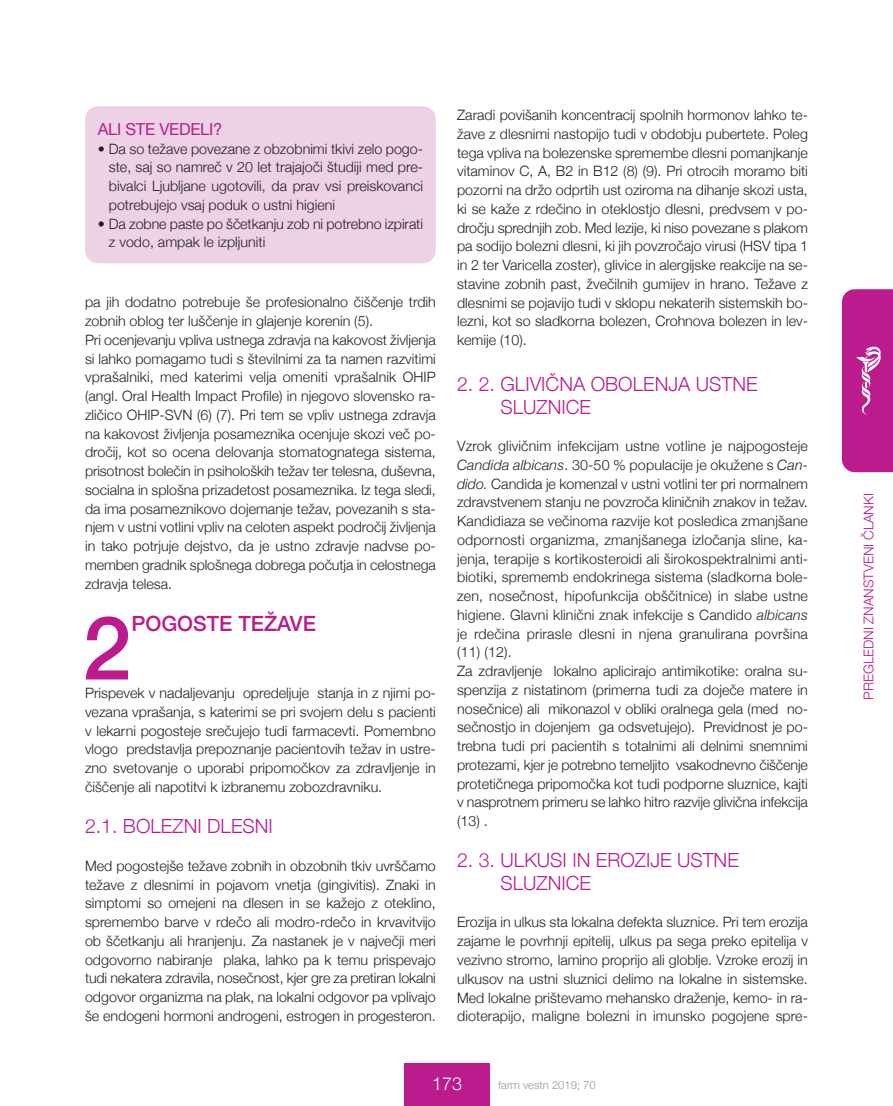
<style>
.page{position:relative;width:893px;height:1106px;background:#fff}
.page>*{position:absolute;margin:0;border:0;box-sizing:border-box;transform-origin:0 0}
.t1{font:500 88.2px "Helvetica Neue";color:#bc1b8d}
.t2{font:500 21px "Helvetica Neue";color:#bc1b8d}
.t3{font:300 19.5px/22.5px "Helvetica Neue";color:#bc1b8d}
.t4{font:300 18px "Helvetica Neue";color:#fff}
.t5{font:16.5px "Helvetica Neue";letter-spacing:-.015em;color:#bc1b8d}
.t6{font:300 14.25px/18.8px "Helvetica Neue";color:#231f20;text-align:justify}
.t7{font:300 13.5px "Helvetica Neue";color:#bc1b8d}
.t8{font:300 11.25px "Helvetica Neue";color:#939598}
.s1{font-style:italic}
</style>
<div class="page">
<div style="left:405px;top:1063px;width:85px;height:43px;background:#bc1b8d"></div>
<svg style="left:842px;top:289px;width:51px;height:183px;background:#bf2692"></svg>
<div style="left:85px;top:106px;width:351px;height:157px;background:#edd1e4;border-radius:13px"></div>
<p class="t5" style="left:98px;top:119px;width:126px">ALI STE VEDELI?</p>
<p class="t6" style="left:109px;top:139px;width:316px;text-indent:-11px">• Da so težave povezane z obzobnimi tkivi zelo pogo&shy;ste, saj so namreč v 20 let trajajoči študiji med pre&shy;bivalci Ljubljane ugotovili, da prav vsi preiskovanci potrebujejo vsaj poduk o ustni higieni</p>
<p class="t6" style="left:109px;top:214px;width:316px;text-indent:-11px">• Da zobne paste po ščetkanju zob ni potrebno izpirati z vodo, ampak le izpljuniti</p>
<p class="t6" style="left:85px;top:292px;width:352px;text-align:left">pa jih dodatno potrebuje še profesionalno čiščenje trdih zobnih oblog ter luščenje in glajenje korenin (5).<br>Pri ocenjevanju vpliva ustnega zdravja na kakovost življenja si lahko pomagamo tudi s številnimi za ta namen razvitimi vprašalniki, med katerimi velja omeniti vprašalnik OHIP (angl. Oral Health Impact Profile) in njegovo slovensko ra&shy;zličico OHIP-SVN (6) (7). Pri tem se vpliv ustnega zdravja na kakovost življenja posameznika ocenjuje skozi več po&shy;dročij, kot so ocena delovanja stomatognatega sistema, prisotnost bolečin in psiholoških težav ter telesna, duševna, socialna in splošna prizadetost posameznika. Iz tega sledi, da ima posameznikovo dojemanje težav, povezanih s sta&shy;njem v ustni votlini vpliv na celoten aspekt področij življenja in tako potrjuje dejstvo, da je ustno zdravje nadvse po&shy;memben gradnik splošnega dobrega počutja in celostnega zdravja telesa.</p>
<h1 class="t1" style="left:82px;top:593px;width:51px">2</h1>
<h2 class="t2" style="left:131px;top:611px;width:186px">POGOSTE TEŽAVE</h2>
<p class="t6" style="left:85px;top:683px;width:352px">Prispevek v nadaljevanju opredeljuje stanja in z njimi po&shy;vezana vprašanja, s katerimi se pri svojem delu s pacienti v lekarni pogosteje srečujejo tudi farmacevti. Pomembno vlogo predstavlja prepoznanje pacientovih težav in ustre&shy;zno svetovanje o uporabi pripomočkov za zdravljenje in čiščenje ali napotitvi k izbranemu zobozdravniku.</p>
<h3 class="t3" style="left:85px;top:814px;width:189px">2.1. BOLEZNI DLESNI</h3>
<p class="t6" style="left:85px;top:856px;width:352px">Med pogostejše težave zobnih in obzobnih tkiv uvrščamo težave z dlesnimi in pojavom vnetja (gingivitis). Znaki in simptomi so omejeni na dlesen in se kažejo z oteklino, spremembo barve v rdečo ali modro-rdečo in krvavitvijo ob ščetkanju ali hranjenju. Za nastanek je v največji meri odgovorno nabiranje plaka, lahko pa k temu prispevajo tudi nekatera zdravila, nosečnost, kjer gre za pretiran lokalni odgovor organizma na plak, na lokalni odgovor pa vplivajo še endogeni hormoni androgeni, estrogen in progesteron.</p>
<p class="t6" style="left:457px;top:105px;width:352px">Zaradi povišanih koncentracij spolnih hormonov lahko te&shy;žave z dlesnimi nastopijo tudi v obdobju pubertete. Poleg tega vpliva na bolezenske spremembe dlesni pomanjkanje vitaminov C, A, B2 in B12 (8) (9). Pri otrocih moramo biti pozorni na držo odprtih ust oziroma na dihanje skozi usta, ki se kaže z rdečino in oteklostjo dlesni, predvsem v po&shy;dročju sprednjih zob. Med lezije, ki niso povezane s plakom pa sodijo bolezni dlesni, ki jih povzročajo virusi (HSV tipa 1 in 2 ter Varicella zoster), glivice in alergijske reakcije na se&shy;stavine zobnih past, žvečilnih gumijev in hrano. Težave z dlesnimi se pojavijo tudi v sklopu nekaterih sistemskih bo&shy;lezni, kot so sladkorna bolezen, Crohnova bolezen in lev&shy;kemije (10).</p>
<h3 class="t3" style="left:500px;top:372px;width:259px;text-indent:-43px">2. 2. GLIVIČNA OBOLENJA USTNE<br>SLUZNICE</h3>
<p class="t6" style="left:457px;top:436px;width:352px;text-align:left">Vzrok glivičnim infekcijam ustne votline je najpogosteje <span class="s1">Candida albicans</span>. 30-50 % populacije je okužene s <span class="s1">Can&shy;dido.</span> Candida je komenzal v ustni votlini ter pri normalnem zdravstvenem stanju ne povzroča kliničnih znakov in težav.<br>Kandidiaza se večinoma razvije kot posledica zmanjšane odpornosti organizma, zmanjšanega izločanja sline, ka&shy;jenja, terapije s kortikosteroidi ali širokospektralnimi anti&shy;biotiki, sprememb endokrinega sistema (sladkorna bole&shy;zen, nosečnost, hipofunkcija obščitnice) in slabe ustne higiene. Glavni klinični znak infekcije s Candido <span class="s1">albicans </span>je rdečina prirasle dlesni in njena granulirana površina (11) (12).<br>Za zdravljenje lokalno aplicirajo antimikotike: oralna su&shy;spenzija z nistatinom (primerna tudi za doječe matere in nosečnice) ali mikonazol v obliki oralnega gela (med no&shy;sečnostjo in dojenjem ga odsvetujejo). Previdnost je po&shy;trebna tudi pri pacientih s totalnimi ali delnimi snemnimi protezami, kjer je potrebno temeljito vsakodnevno čiščenje protetičnega pripomočka kot tudi podporne sluznice, kajti v nasprotnem primeru se lahko hitro razvije glivična infekcija (13) .</p>
<h3 class="t3" style="left:500px;top:848px;width:240px;text-indent:-43px">2. 3. ULKUSI IN EROZIJE USTNE<br>SLUZNICE</h3>
<p class="t6" style="left:457px;top:912px;width:352px">Erozija in ulkus sta lokalna defekta sluznice. Pri tem erozija zajame le povrhnji epitelij, ulkus pa sega preko epitelija v vezivno stromo, lamino proprijo ali globlje. Vzroke erozij in ulkusov na ustni sluznici delimo na lokalne in sistemske.<br>Med lokalne prištevamo mehansko draženje, kemo- in ra&shy;dioterapijo, maligne bolezni in imunsko pogojene spre-</p>
<p class="t4" style="left:432px;top:1072px;width:32px">173</p>
<p class="t8" style="left:498px;top:1078px;width:99px">farm vestn 2019; 70</p>
<p class="t7" style="left:860px;top:700px;width:208px;rotate:-90deg">PREGLEDNI ZNANSTVENI ČLANKI</p>
</div>
